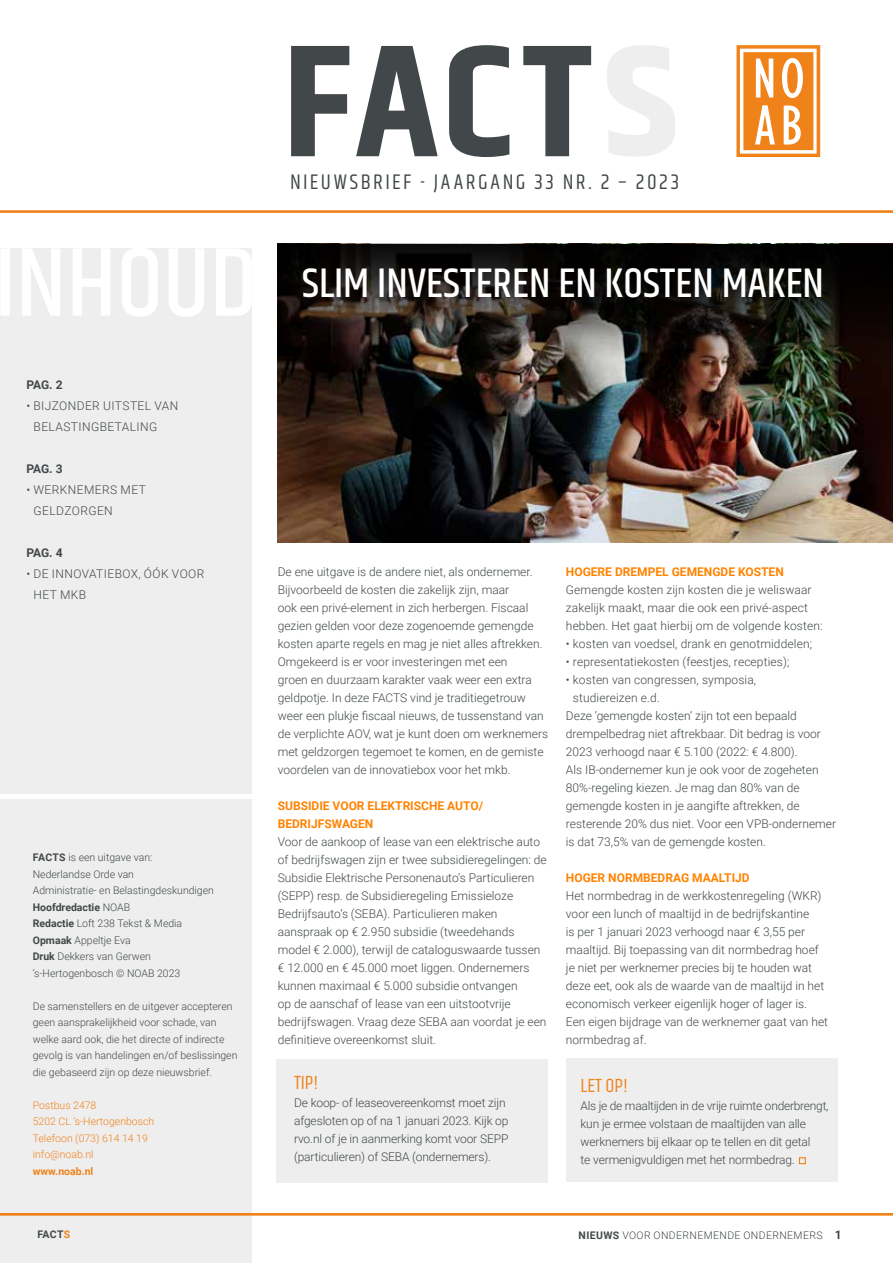
<style>
.page{position:relative;width:893px;height:1263px;background:#fff}
.page>*{position:absolute;margin:0;border:0;box-sizing:border-box;transform-origin:0 0}
.t1{font:500 42px "Khand";color:#fff}
.t2{font:21.6px "Khand";letter-spacing:.115em;color:#424849}
.t3{font:19.5px "Khand";color:#f0821a}
.t4{font:300 12px/18px "Roboto";color:#424849}
.t5{font:700 12px/18px "Roboto";color:#ff8300}
.t6{font:300 12px/21px "Roboto";letter-spacing:.035em;color:#424849}
.t7{font:700 12px "Roboto";letter-spacing:-.05em;color:#424849}
.t8{font:300 10.5px/16.5px "Roboto";color:#424849}
.t9{font:300 10.5px/16.5px "Roboto";color:#f0821a}
.t10{font:300 10.5px "Roboto";letter-spacing:.035em;color:#424849}
.t11{font:700 10.5px "Roboto";color:#f0821a}
.t12{font:700 10.5px "Roboto";letter-spacing:.025em;color:#424849}
.s1{font-weight:700}
.s2{color:#f0821a}
.s3{font-weight:700;font-size:12px}
</style>
<div class="page">
<div style="left:0;top:249px;width:252px;height:1014px;background:#eee"></div>
<svg style="left:736px;top:45px;width:84px;height:112px"></svg>
<svg style="left:291px;top:45px;width:301px;height:112px"></svg>
<svg style="left:607px;top:45px;width:68px;height:112px"></svg>
<hr style="left:0;top:210px;width:893px;height:3px;background:#f0821a">
<hr style="left:0;top:1213px;width:893px;height:3px;background:#f0821a">
<div style="left:0;top:794px;width:278px;height:5px;background:#fff"></div>
<svg style="left:0;top:248px;width:252px;height:69px"></svg>
<img style="left:278px;top:447px;width:615px;height:96px">
<img style="left:277px;top:244px;width:616px;height:203px">
<div style="left:276px;top:1059px;width:272px;height:123px;background:#eee"></div>
<div style="left:566px;top:1058px;width:271px;height:124px;background:#eee"></div>
<img style="left:278px;top:244px;width:615px;height:191px">
<svg style="left:798px;top:1157px;width:8px;height:8px"></svg>
<h2 class="t2" style="left:290px;top:169px;width:391px">NIEUWSBRIEF - JAARGANG 33 NR. 2 – 2023</h2>
<h1 class="t1" style="left:302px;top:257px;width:523px">SLIM INVESTEREN EN KOSTEN MAKEN</h1>
<p class="t7" style="left:26px;top:376px;width:38px">PAG. 2</p>
<p class="t6" style="left:34px;top:395px;width:146px;text-indent:-7px">• BIJZONDER UITSTEL VAN<br>BELASTINGBETALING</p>
<p class="t7" style="left:26px;top:460px;width:38px">PAG. 3</p>
<p class="t6" style="left:34px;top:479px;width:114px;text-indent:-7px">• WERKNEMERS MET<br>GELDZORGEN</p>
<p class="t7" style="left:26px;top:544px;width:38px">PAG. 4</p>
<p class="t6" style="left:34px;top:563px;width:172px;text-indent:-7px">• DE INNOVATIEBOX, ÓÓK VOOR<br>HET MKB</p>
<p class="t4" style="left:278px;top:562px;width:272px">De ene uitgave is de andere niet, als ondernemer.<br>Bijvoorbeeld de kosten die zakelijk zijn, maar<br>ook een privé-element in zich herbergen. Fiscaal gezien gelden voor deze zogenoemde gemengde kosten aparte regels en mag je niet alles aftrekken.<br>Omgekeerd is er voor investeringen met een<br>groen en duurzaam karakter vaak weer een extra geldpotje. In deze FACTS vind je traditiegetrouw weer een plukje fiscaal nieuws, de tussenstand van de verplichte AOV, wat je kunt doen om werknemers met geldzorgen tegemoet te komen, en de gemiste voordelen van de innovatiebox voor het mkb.</p>
<p class="t5" style="left:278px;top:796px;width:207px">SUBSIDIE VOOR ELEKTRISCHE AUTO/<br>BEDRIJFSWAGEN</p>
<p class="t4" style="left:278px;top:832px;width:270px">Voor de aankoop of lease van een elektrische auto of bedrijfswagen zijn er twee subsidieregelingen: de Subsidie Elektrische Personenauto’s Particulieren (SEPP) resp. de Subsidieregeling Emissieloze Bedrijfsauto’s (SEBA). Particulieren maken aanspraak op € 2.950 subsidie (tweedehands model € 2.000), terwijl de cataloguswaarde tussen € 12.000 en € 45.000 moet liggen. Ondernemers kunnen maximaal € 5.000 subsidie ontvangen<br>op de aanschaf of lease van een uitstootvrije bedrijfswagen. Vraag deze SEBA aan voordat je een definitieve overeenkomst sluit.</p>
<p class="t8" style="left:33px;top:849px;width:183px"><span class="s1">FACTS</span> is een uitgave van:<br>Nederlandse Orde van<br>Administratie- en Belastingdeskundigen<br><span class="s1">Hoofdredactie</span> NOAB<br><span class="s1">Redactie</span> Loft 238 Tekst &amp; Media<br><span class="s1">Opmaak</span> Appeltje Eva<br><span class="s1">Druk</span> Dekkers van Gerwen ‘s-Hertogenbosch © NOAB 2023</p>
<p class="t8" style="left:33px;top:997px;width:206px">De samenstellers en de uitgever accepteren geen aansprakelijkheid voor schade, van welke aard ook, die het directe of indirecte gevolg is van handelingen en/of beslissingen die gebaseerd zijn op deze nieuwsbrief.</p>
<p class="t9" style="left:33px;top:1096px;width:123px">Postbus 2478<br>5202 CL ‘s-Hertogenbosch<br>Telefoon (073) 614 14 19 info@noab.nl</p>
<p class="t11" style="left:33px;top:1164px;width:62px">www.noab.nl</p>
<h3 class="t3" style="left:294px;top:1070px;width:26px">TIP!</h3>
<p class="t4" style="left:294px;top:1093px;width:216px">De koop- of leaseovereenkomst moet zijn afgesloten op of na 1 januari 2023. Kijk op rvo.nl of je in aanmerking komt voor SEPP (particulieren) of SEBA (ondernemers).</p>
<p class="t5" style="left:566px;top:562px;width:219px">HOGERE DREMPEL GEMENGDE KOSTEN</p>
<p class="t4" style="left:566px;top:580px;width:258px">Gemengde kosten zijn kosten die je weliswaar zakelijk maakt, maar die ook een privé-aspect hebben. Het gaat hierbij om de volgende kosten:</p>
<p class="t4" style="left:566px;top:634px;width:248px">• kosten van voedsel, drank en genotmiddelen;</p>
<p class="t4" style="left:566px;top:652px;width:225px">• representatiekosten (feestjes, recepties);</p>
<p class="t4" style="left:566px;top:670px;width:192px">• kosten van congressen, symposia,</p>
<p class="t4" style="left:573px;top:688px;width:88px">studiereizen e.d.</p>
<p class="t4" style="left:566px;top:706px;width:232px">Deze ‘gemengde kosten’ zijn tot een bepaald</p>
<p class="t4" style="left:566px;top:724px;width:256px">drempelbedrag niet aftrekbaar. Dit bedrag is voor</p>
<p class="t4" style="left:566px;top:742px;width:233px">2023 verhoogd naar € 5.100 (2022: € 4.800).</p>
<p class="t4" style="left:566px;top:760px;width:254px">Als IB-ondernemer kun je ook voor de zogeheten</p>
<p class="t4" style="left:566px;top:778px;width:235px">80%-regeling kiezen. Je mag dan 80% van de</p>
<p class="t4" style="left:566px;top:796px;width:235px">gemengde kosten in je aangifte aftrekken, de</p>
<p class="t4" style="left:566px;top:814px;width:272px">resterende 20% dus niet. Voor een VPB-ondernemer</p>
<p class="t4" style="left:566px;top:832px;width:201px">is dat 73,5% van de gemengde kosten.</p>
<p class="t5" style="left:566px;top:868px;width:185px">HOGER NORMBEDRAG MAALTIJD</p>
<p class="t4" style="left:566px;top:886px;width:264px">Het normbedrag in de werkkostenregeling (WKR) voor een lunch of maaltijd in de bedrijfskantine<br>is per 1 januari 2023 verhoogd naar € 3,55 per maaltijd. Bij toepassing van dit normbedrag hoef je niet per werknemer precies bij te houden wat deze eet, ook als de waarde van de maaltijd in het economisch verkeer eigenlijk hoger of lager is.<br>Een eigen bijdrage van de werknemer gaat van het normbedrag af.</p>
<h3 class="t3" style="left:580px;top:1074px;width:49px">LET OP!</h3>
<p class="t4" style="left:580px;top:1097px;width:250px">Als je de maaltijden in de vrije ruimte onderbrengt, kun je ermee volstaan de maaltijden van alle werknemers bij elkaar op te tellen en dit getal<br>te vermenigvuldigen met het normbedrag.</p>
<p class="t12" style="left:37px;top:1227px;width:34px">FACT<span class="s2">S</span></p>
<p class="t10" style="left:579px;top:1228px;width:265px"><span class="s1">NIEUWS</span> VOOR ONDERNEMENDE ONDERNEMERS <span class="s3">1</span></p>
</div>
